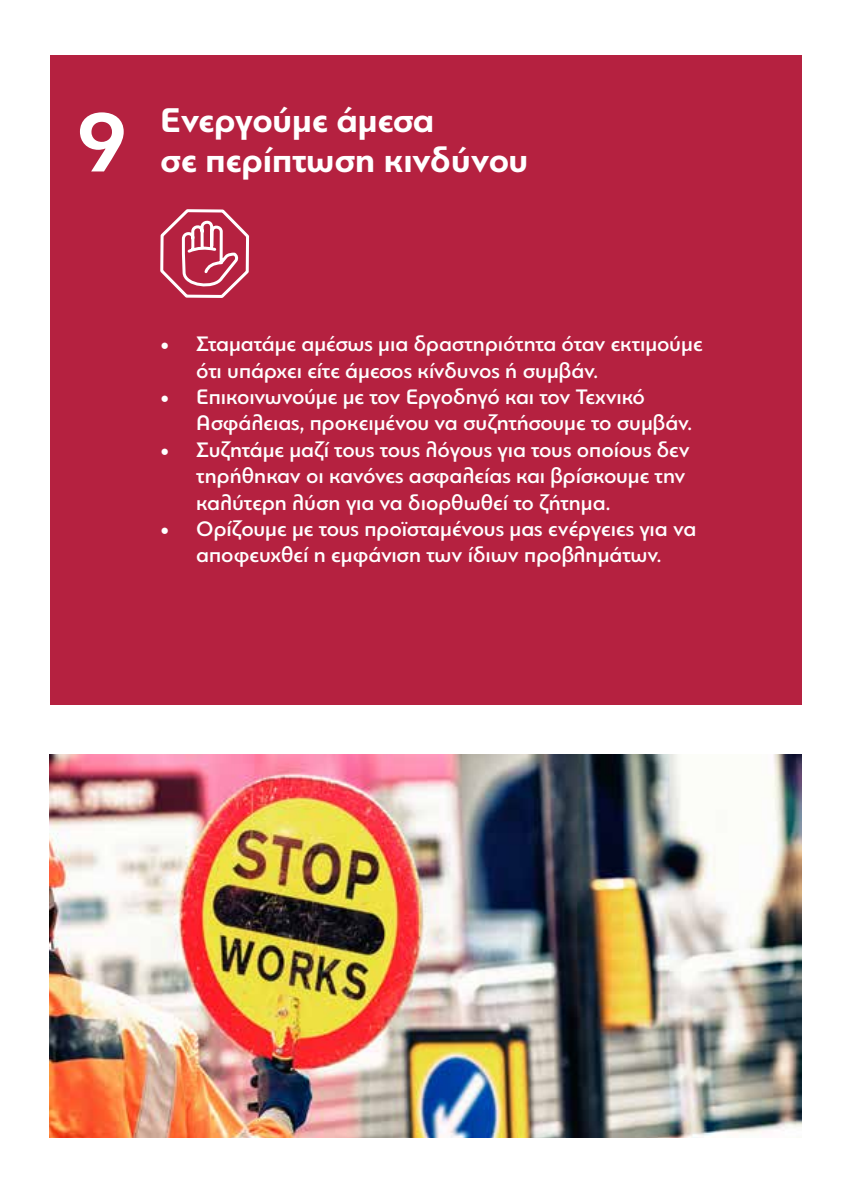
<style>
.page{position:relative;width:851px;height:1191px;background:#fff}
.page>*{position:absolute;margin:0;border:0;box-sizing:border-box;transform-origin:0 0}
.t1{font:700 88px "PF Bague Uni Pro";color:#fff}
.t2{font:700 36px "PF Bague Uni Pro";color:#fff}
.t3{font:500 22px/26.4px "PF Bague Uni Pro";color:#fff}
.s1{font-family:"Minion Pro";font-weight:400;font-size:24px}
</style>
<div class="page">
<img style="left:50px;top:754px;width:751px;height:383px">
<div style="left:50px;top:55px;width:751px;height:649px;background:#b52140"></div>
<svg style="left:160px;top:209px;width:90px;height:89px"></svg>
<h1 class="t1" style="left:77px;top:89px;width:52px">9</h1>
<h2 class="t2" style="left:160px;top:99px;width:275px">Ενεργούμε άμεσα</h2>
<h2 class="t2" style="left:160px;top:139px;width:369px">σε περίπτωση κινδύνου</h2>
<p class="t3" style="left:196px;top:331px;width:507px;text-indent:-36px"><span class="s1">•</span> Σταματάμε αμέσως μια δραστηριότητα όταν εκτιμούμε ότι υπάρχει είτε άμεσος κίνδυνος ή συμβάν.</p>
<p class="t3" style="left:196px;top:384px;width:497px;text-indent:-36px"><span class="s1">•</span> Επικοινωνούμε με τον Εργοδηγό και τον Τεχνικό<br>Ασφάλειας, προκειμένου να συζητήσουμε το συμβάν.</p>
<p class="t3" style="left:196px;top:436px;width:495px;text-indent:-36px"><span class="s1">•</span> Συζητάμε μαζί τους τους λόγους για τους οποίους δεν τηρήθηκαν οι κανόνες ασφαλείας και βρίσκουμε την καλύτερη λύση για να διορθωθεί το ζήτημα.</p>
<p class="t3" style="left:160px;top:516px;width:537px;text-align:center"><span class="s1">•</span> Ορίζουμε με τους προϊσταμένους μας ενέργειες για να αποφευχθεί η εμφάνιση των ίδιων προβλημάτων.</p>
</div>
